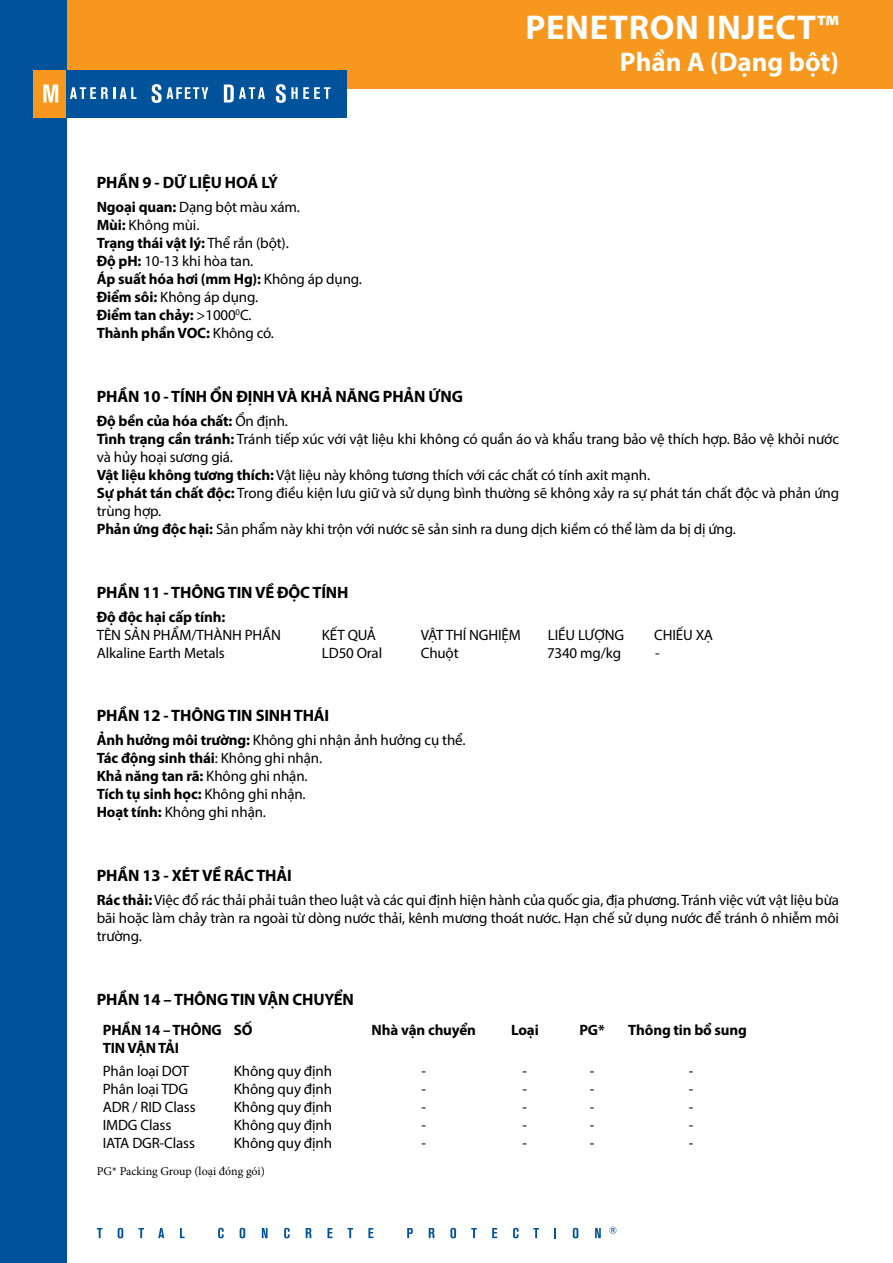
<style>
.page{position:relative;width:893px;height:1263px;background:#fff}
.page>*{position:absolute;margin:0;border:0;box-sizing:border-box;transform-origin:0 0}
.t1{font:700 34.5px "Myriad Pro";letter-spacing:.02em;color:#fff}
.t2{font:700 27px "Myriad Pro";color:#fff}
.t3{font:700 16.5px "Myriad Pro";letter-spacing:-.01em;color:#000}
.t4{font:15px/18px "Myriad Pro";letter-spacing:-.01em;color:#000;text-align:justify}
.t5{font:700 15px/18px "Myriad Pro";letter-spacing:-.01em;color:#000}
.t6{font:12px "Minion Pro";letter-spacing:-.01em;color:#000}
.s1{font-weight:700}
</style>
<div class="page">
<div style="left:66px;top:0;width:827px;height:89px;background:#f8971d"></div>
<div style="left:0;top:0;width:66px;height:1263px;background:#00539b"></div>
<svg style="left:97px;top:1228px;width:5px;height:10px"></svg>
<svg style="left:118px;top:1228px;width:5px;height:10px"></svg>
<svg style="left:138px;top:1228px;width:6px;height:10px"></svg>
<svg style="left:158px;top:1228px;width:6px;height:10px"></svg>
<svg style="left:180px;top:1228px;width:5px;height:10px"></svg>
<svg style="left:218px;top:1228px;width:6px;height:10px"></svg>
<svg style="left:240px;top:1228px;width:5px;height:10px"></svg>
<svg style="left:262px;top:1228px;width:6px;height:10px"></svg>
<svg style="left:284px;top:1228px;width:6px;height:10px"></svg>
<svg style="left:306px;top:1228px;width:6px;height:10px"></svg>
<svg style="left:327px;top:1228px;width:6px;height:10px"></svg>
<svg style="left:347px;top:1228px;width:6px;height:10px"></svg>
<svg style="left:368px;top:1228px;width:5px;height:10px"></svg>
<svg style="left:407px;top:1228px;width:6px;height:10px"></svg>
<svg style="left:429px;top:1228px;width:6px;height:10px"></svg>
<svg style="left:450px;top:1228px;width:6px;height:10px"></svg>
<svg style="left:471px;top:1228px;width:6px;height:10px"></svg>
<svg style="left:492px;top:1228px;width:5px;height:10px"></svg>
<svg style="left:513px;top:1228px;width:6px;height:10px"></svg>
<svg style="left:533px;top:1228px;width:6px;height:10px"></svg>
<svg style="left:554px;top:1228px;width:2px;height:10px"></svg>
<svg style="left:573px;top:1228px;width:5px;height:10px"></svg>
<svg style="left:595px;top:1228px;width:6px;height:10px"></svg>
<svg style="left:609px;top:1227px;width:7px;height:7px"></svg>
<div style="left:33px;top:71px;width:33px;height:47px;background:#f8971d"></div>
<div style="left:66px;top:71px;width:281px;height:47px;background:#00539b"></div>
<svg style="left:70px;top:87px;width:66px;height:12px"></svg>
<svg style="left:43px;top:85px;width:15px;height:18px"></svg>
<svg style="left:224px;top:85px;width:41px;height:18px"></svg>
<svg style="left:276px;top:84px;width:54px;height:19px"></svg>
<svg style="left:152px;top:84px;width:56px;height:19px"></svg>
<p class="t3" style="left:97px;top:172px;width:183px">PHẦN 9 - DỮ LIỆU HOÁ LÝ</p>
<p class="t4" style="left:97px;top:198px;width:267px;text-align:left"><span class="s1">Ngoại quan:</span> Dạng bột màu xám.<br><span class="s1">Mùi:</span> Không mùi.<br><span class="s1">Trạng thái vật lý:</span> Thể rắn (bột).<br><span class="s1">Độ pH:</span> 10-13 khi hòa tan.<br><span class="s1">Áp suất hóa hơi (mm Hg):</span> Không áp dụng.<br><span class="s1">Điểm sôi:</span> Không áp dụng.<br><span class="s1">Điểm tan chảy:</span> &gt;1000<sup>0</sup>C.<br><span class="s1">Thành phần VOC:</span> Không có.</p>
<h1 class="t1" style="left:525px;top:5px;width:43px">Penetron</h1>
<h1 class="t1" style="left:707px;top:5px;width:134px">Inject™</h1>
<h2 class="t2" style="left:620px;top:45px;width:220px">Phần A (Dạng bột)</h2>
<p class="t3" style="left:97px;top:386px;width:368px">PHẦN 10 - TÍNH ỔN ĐỊNH VÀ KHẢ NĂNG PHẢN ỨNG</p>
<p class="t4" style="left:97px;top:412px;width:744px;text-align:left"><span class="s1">Độ bền của hóa chất:</span> Ổn định.<br><span class="s1">Tình trạng cần tránh:</span> Tránh tiếp xúc với vật liệu khi không có quần áo và khẩu trang bảo vệ thích hợp. Bảo vệ khỏi nước và hủy hoại sương giá.<br><span class="s1">Vật liệu không tương thích:</span> Vật liệu này không tương thích với các chất có tính axit mạnh.<br><span class="s1">Sự phát tán chất độc:</span> Trong điều kiện lưu giữ và sử dụng bình thường sẽ không xảy ra sự phát tán chất độc và phản ứng trùng hợp.<br><span class="s1">Phản ứng độc hại:</span> Sản phẩm này khi trộn với nước sẽ sản sinh ra dung dịch kiềm có thể làm da bị dị ứng.</p>
<p class="t3" style="left:97px;top:581px;width:253px">PHẦN 11 - THÔNG TIN VỀ ĐỘC TÍNH</p>
<p class="t5" style="left:97px;top:607px;width:130px">Độ độc hại cấp tính:</p>
<p class="t4" style="left:97px;top:625px;width:186px">TÊN SẢN PHẨM/THÀNH PHẦN</p>
<p class="t4" style="left:322px;top:625px;width:56px">KẾT QUẢ</p>
<p class="t4" style="left:421px;top:625px;width:101px">VẬT THÍ NGHIỆM</p>
<p class="t4" style="left:548px;top:625px;width:78px">LIỀU LƯỢNG</p>
<p class="t4" style="left:654px;top:625px;width:60px">CHIẾU XẠ</p>
<p class="t4" style="left:97px;top:643px;width:129px">Alkaline Earth Metals</p>
<p class="t4" style="left:322px;top:643px;width:62px">LD50 Oral</p>
<p class="t4" style="left:421px;top:643px;width:39px">Chuột</p>
<p class="t4" style="left:547px;top:643px;width:76px">7340 mg/kg</p>
<p class="t4" style="left:655px;top:643px;width:6px">-</p>
<p class="t3" style="left:97px;top:705px;width:234px">PHẦN 12 - THÔNG TIN SINH THÁI</p>
<p class="t4" style="left:97px;top:731px;width:370px;text-align:left"><span class="s1">Ảnh hưởng môi trường:</span> Không ghi nhận ảnh hưởng cụ thể.<br><span class="s1">Tác động sinh thái</span>: Không ghi nhận.<br><span class="s1">Khả năng tan rã:</span> Không ghi nhận.<br><span class="s1">Tích tụ sinh học:</span> Không ghi nhận.<br><span class="s1">Hoạt tính:</span> Không ghi nhận.</p>
<p class="t3" style="left:97px;top:865px;width:197px">PHẦN 13 - XÉT VỀ RÁC THẢI</p>
<p class="t4" style="left:97px;top:891px;width:744px"><span class="s1">Rác thải:</span> Việc đổ rác thải phải tuân theo luật và các qui định hiện hành của quốc gia, địa phương. Tránh việc vứt vật liệu bừa bãi hoặc làm chảy tràn ra ngoài từ dòng nước thải, kênh mương thoát nước. Hạn chế sử dụng nước để tránh ô nhiễm môi trường.</p>
<p class="t3" style="left:97px;top:988px;width:259px">PHẦN 14 – THÔNG TIN VẬN CHUYỂN</p>
<p class="t5" style="left:103px;top:1020px;width:120px">PHẦN 14 – THÔNG<br>TIN VẬN TẢI</p>
<p class="t5" style="left:234px;top:1020px;width:20px">SỐ</p>
<p class="t5" style="left:371px;top:1020px;width:106px">Nhà vận chuyển</p>
<p class="t5" style="left:511px;top:1020px;width:29px">Loại</p>
<p class="t5" style="left:579px;top:1020px;width:27px">PG*</p>
<p class="t5" style="left:628px;top:1020px;width:120px">Thông tin bổ sung</p>
<p class="t4" style="left:103px;top:1061px;width:94px;text-align:left">Phân loại DOT<br>Phân loại TDG<br>ADR / RID Class<br>IMDG Class<br>IATA DGR-Class</p>
<p class="t4" style="left:234px;top:1061px;width:100px">Không quy định Không quy định Không quy định Không quy định Không quy định</p>
<p class="t4" style="left:421px;top:1061px;width:6px">- - - - -</p>
<p class="t4" style="left:523px;top:1061px;width:6px">- - - - -</p>
<p class="t4" style="left:590px;top:1061px;width:6px">- - - - -</p>
<p class="t4" style="left:689px;top:1061px;width:6px">- - - - -</p>
<p class="t6" style="left:97px;top:1163px;width:170px">PG* Packing Group (loại đóng gói)</p>
</div>
